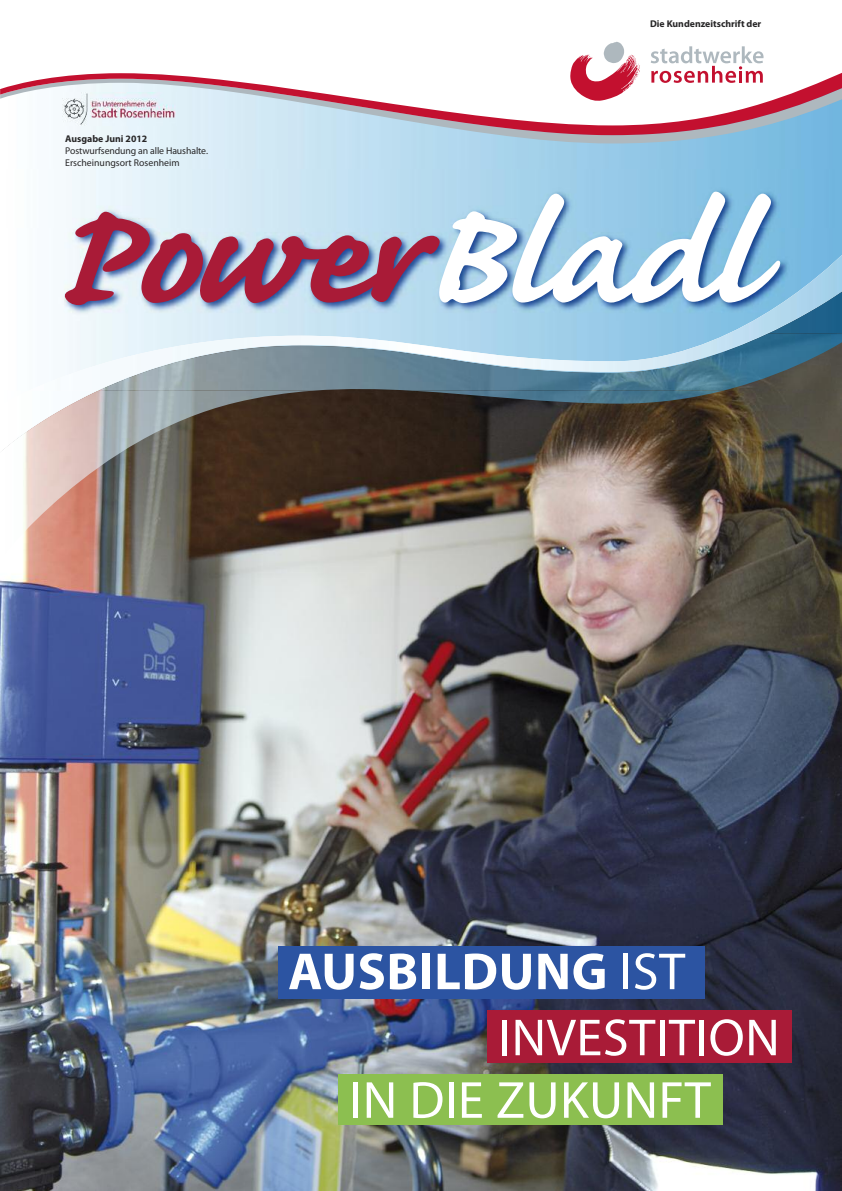
<style>
.page{position:relative;width:842px;height:1191px;background:#fff}
.page>*{position:absolute;margin:0;border:0;box-sizing:border-box;transform-origin:0 0}
.t1{font:700 182px "Caflisch Script";letter-spacing:-.02em;color:#a91b37;scale:1.1 1}
.t2{font:52.5px/66.1px "Myriad Pro";letter-spacing:.01em;color:#fff}
.t3{font:9.8px/12px "Myriad Pro";letter-spacing:-.005em;color:#272627}
.t4{font:700 9.8px "Myriad Pro";color:#272627}
.s1{color:#fff}
.s2{font-weight:700}
</style>
<div class="page">
<img style="left:0;top:391px;width:842px;height:800px">
<img style="left:413px;top:391px;width:310px;height:13px">
<img style="left:0;top:391px;width:313px;height:168px">
<svg style="left:571px;top:42px;width:69px;height:26px"></svg>
<svg style="left:651px;top:46px;width:112px;height:22px"></svg>
<svg style="left:17px;top:135px;width:825px;height:8px;background:#bad6e6"></svg>
<svg style="left:0;top:68px;width:842px;height:67px"></svg>
<img style="left:0;top:391px;width:96px;height:60px">
<img style="left:56px;top:92px;width:32px;height:34px">
<img style="left:91px;top:93px;width:88px;height:33px">
<img style="left:64px;top:227px;width:778px;height:27px">
<img style="left:24px;top:170px;width:818px;height:57px">
<img style="left:62px;top:254px;width:780px;height:137px">
<img style="left:828px;top:290px;width:14px;height:11px">
<div style="left:278px;top:946px;width:426px;height:52px;background:#2c54a2"></div>
<div style="left:487px;top:1010px;width:304px;height:52px;background:#a91b37"></div>
<div style="left:338px;top:1074px;width:385px;height:50px;background:#8cbf50"></div>
<p class="t4" style="left:650px;top:20px;width:113px">Die Kundenzeitschrift der</p>
<p class="t4" style="left:65px;top:135px;width:84px">Ausgabe Juni 2012</p>
<p class="t3" style="left:65px;top:145px;width:144px">Postwurfsendung an alle Haushalte.<br>Erscheinungsort Rosenheim</p>
<h1 class="t1" style="left:50px;top:132px;width:644px">Power<span class="s1">Bladl</span></h1>
<h2 class="t2" style="left:498px;top:942px;width:283px;text-indent:-210px"><span class="s2">AUSBILDUNG</span> IST<br>INVESTITION</h2>
<h2 class="t2" style="left:350px;top:1071px;width:363px">IN DIE ZUKUNFT</h2>
</div>
